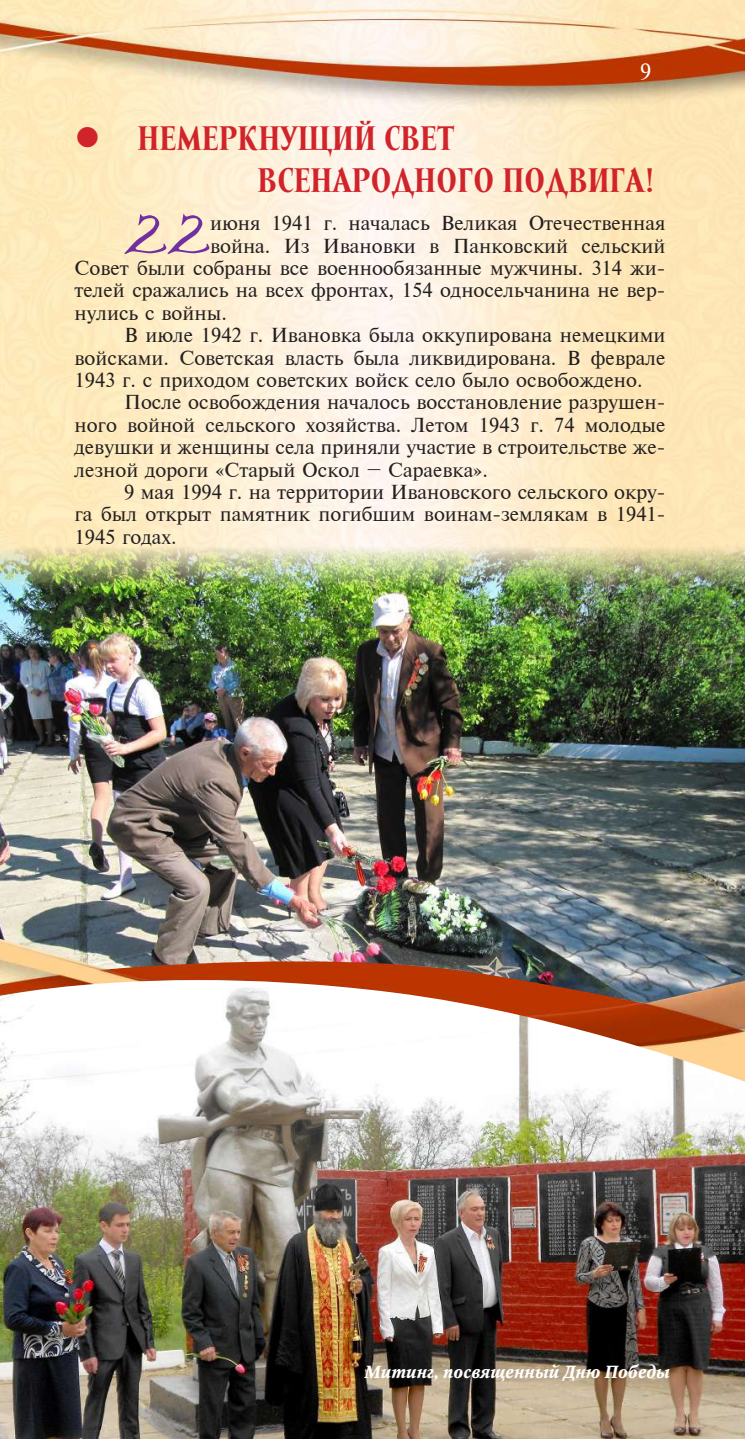
<style>
.page{position:relative;width:745px;height:1439px;background:#fff}
.page>*{position:absolute;margin:0;border:0;box-sizing:border-box;transform-origin:0 0}
.t1{font:50.57px "Arlekino";color:#7030a0}
.t2{font:700 35px/42px "Mramor Medium Pro";color:#d1232a}
.t3{font:21px "Newton C";color:#fff}
.t4{font:19.25px "Newton C";color:#231f20}
.t5{font:italic 700 17.5px "Octava";color:#fff}
</style>
<div class="page">
<img style="left:0;top:0;width:744px;height:544px">
<img style="left:0;top:544px;width:744px;height:436px">
<img style="left:0;top:962px;width:1px;height:477px">
<img style="left:0;top:980px;width:744px;height:459px">
<svg style="left:77px;top:127px;width:21px;height:21px"></svg>
<p class="t3" style="left:639px;top:59px;width:13px">9</p>
<h2 class="t2" style="left:257px;top:119px;width:399px;text-indent:-157px">z НЕМЕРКНУЩИЙ СВЕТ<br>ВСЕНАРОДНОГО ПОДВИГА!</h2>
<h1 class="t1" style="left:124px;top:206px;width:88px">22</h1>
<p class="t4" style="left:210px;top:212px;width:456px">июня 1941 г. началась Великая Отечественная</p>
<p class="t4" style="left:210px;top:234px;width:456px">война. Из Ивановки в Панковский сельский</p>
<p class="t4" style="left:74px;top:257px;width:592px">Совет были собраны все военнообязанные мужчины. 314 жи-</p>
<p class="t4" style="left:74px;top:279px;width:592px">телей сражались на всех фронтах, 154 односельчанина не вер-</p>
<p class="t4" style="left:74px;top:302px;width:154px">нулись с войны.</p>
<p class="t4" style="left:124px;top:324px;width:542px">В июле 1942 г. Ивановка была оккупирована немецкими</p>
<p class="t4" style="left:74px;top:346px;width:592px">войсками. Советская власть была ликвидирована. В феврале</p>
<p class="t4" style="left:74px;top:369px;width:569px">1943 г. с приходом советских войск село было освобождено.</p>
<p class="t4" style="left:124px;top:391px;width:542px">После освобождения началось восстановление разрушен-</p>
<p class="t4" style="left:74px;top:414px;width:592px">ного войной сельского хозяйства. Летом 1943 г. 74 молодые</p>
<p class="t4" style="left:74px;top:436px;width:592px">девушки и женщины села приняли участие в строительстве же-</p>
<p class="t4" style="left:74px;top:458px;width:415px">лезной дороги «Старый Оскол – Сараевка».</p>
<p class="t4" style="left:124px;top:481px;width:542px">9 мая 1994 г. на территории Ивановского сельского окру-</p>
<p class="t4" style="left:74px;top:503px;width:592px">га был открыт памятник погибшим воинам-землякам в 1941-</p>
<p class="t4" style="left:74px;top:526px;width:104px">1945 годах.</p>
<p class="t5" style="left:364px;top:1361px;width:307px">Митинг, посвященный Дню Победы</p>
</div>
